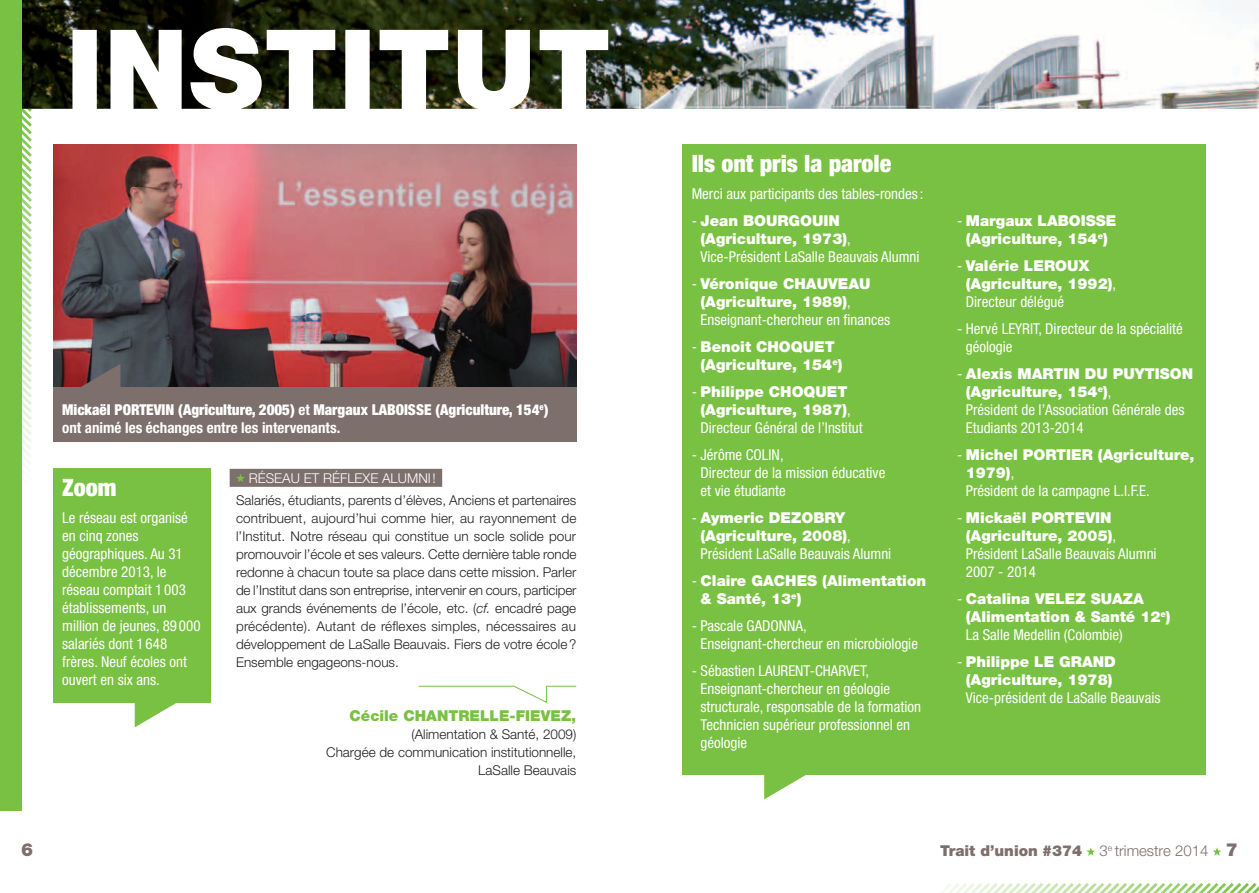
<style>
.page{position:relative;width:1259px;height:893px;background:#fff}
.page>*{position:absolute;margin:0;border:0;box-sizing:border-box;transform-origin:0 0}
.t1{font:900 condensed 24px "Helvetica Neue LT Std";color:#fff}
.t2{font:900 18px "Helvetica Neue LT Std";color:#7d6f6c}
.t3{font:condensed 15px/18px "Helvetica Neue LT Std";color:#fff}
.t4{font:900 15px/18px "Helvetica Neue LT Std";color:#fff}
.t5{font:900 condensed 15px/18px "Helvetica Neue LT Std";color:#fff}
.t6{font:900 15px "Helvetica Neue LT Std";color:#7d6f6c}
.t7{font:900 15px "Helvetica Neue LT Std";color:#79c142}
.t8{font:300 13.5px/18px "Helvetica Neue LT Std";color:#231f20;text-align:justify}
.t9{font:300 13.5px "Helvetica Neue LT Std";color:#fff}
.s1{font-weight:700}
.s2{font-style:italic}
.s3{font-weight:400;font-stretch:condensed}
.s4{font-weight:900;font-stretch:normal}
.s5{font-weight:300}
.s6{font-size:18px}
</style>
<div class="page">
<svg style="left:1086px;top:847px;width:9px;height:9px"></svg>
<svg style="left:1212px;top:847px;width:9px;height:9px"></svg>
<svg style="left:21px;top:109px;width:11px;height:382px"></svg>
<img style="left:21px;top:0;width:1238px;height:109px">
<div style="left:0;top:0;width:21px;height:811px;background:#79c142"></div>
<svg style="left:941px;top:883px;width:318px;height:10px"></svg>
<div style="left:230px;top:469px;width:212px;height:18px;background:#7d6f6c"></div>
<svg style="left:236px;top:474px;width:9px;height:8px"></svg>
<svg style="left:418px;top:685px;width:159px;height:18px"></svg>
<div style="left:682px;top:145px;width:523px;height:630px;background:#79c142"></div>
<svg style="left:764px;top:775px;width:42px;height:24px"></svg>
<div style="left:53px;top:469px;width:157px;height:234px;background:#79c142"></div>
<svg style="left:135px;top:703px;width:41px;height:24px"></svg>
<img style="left:53px;top:145px;width:523px;height:219px">
<svg style="left:53px;top:364px;width:523px;height:78px;background:#725d5c"></svg>
<p class="t5" style="left:62px;top:400px;width:488px">Mickaël PORTEVIN (Agriculture, 2005) <span class="s1">et</span> Margaux LABOISSE (Agriculture, 154<sup>e</sup>) <span class="s1">ont animé les échanges entre les intervenants.</span></p>
<h1 class="t1" style="left:62px;top:472px;width:56px">Zoom</h1>
<p class="t3" style="left:62px;top:508px;width:140px">Le réseau est organisé en cinq zones géographiques. Au 31 décembre 2013, le réseau comptait 1 003 établissements, un million de jeunes, 89 000 salariés dont 1 648 frères. Neuf écoles ont ouvert en six ans.</p>
<p class="t9" style="left:249px;top:470px;width:19px">Réseau</p>
<p class="t9" style="left:304px;top:470px;width:52px">et réflexe</p>
<p class="t9" style="left:382px;top:470px;width:19px">Alum</p>
<p class="t9" style="left:418px;top:470px;width:19px">ni !</p>
<p class="t8" style="left:236px;top:491px;width:342px">Salariés, étudiants, parents d’élèves, Anciens et partenaires contribuent, aujourd’hui comme hier, au rayonnement de l’Institut. Notre réseau qui constitue un socle solide pour promouvoir l’école et ses valeurs. Cette dernière table ronde redonne à chacun toute sa place dans cette mission. Parler de l’Institut dans son entreprise, intervenir en cours, participer aux grands événements de l’école, etc. (<span class="s2">cf.</span> encadré page précédente). Autant de réflexes simples, nécessaires au développement de LaSalle Beauvais. Fiers de votre école?<br>Ensemble engageons-nous.</p>
<p class="t7" style="left:349px;top:706px;width:89px">Cécile CHANTRELLE</p>
<p class="t7" style="left:509px;top:706px;width:68px">-FIEVEZ,</p>
<p class="t8" style="left:326px;top:725px;width:252px;text-align:right">(Alimentation &amp; Santé, 2009)<br>Chargée de communication institutionnelle,<br>LaSalle Beauvais</p>
<h1 class="t1" style="left:691px;top:148px;width:201px">Ils ont pris la parole</h1>
<p class="t3" style="left:691px;top:184px;width:233px">Merci aux participants des tables-rondes :</p>
<p class="t4" style="left:691px;top:211px;width:87px"><span class="s3">-</span> Jean BOURG</p>
<p class="t3" style="left:700px;top:211px;width:221px;text-indent:100px"><span class="s4">OUIN (Agriculture, 1973)</span>,<br>Vice-Président LaSalle Beauvais Alumni</p>
<p class="t4" style="left:700px;top:274px;width:191px;text-indent:-9px"><span class="s3">-</span> Véronique CHAUVEAU (Agriculture, 1989)<span class="s3">,<br>Enseignant-chercheur en finances</span></p>
<p class="t4" style="left:700px;top:337px;width:143px;text-indent:-9px"><span class="s3">-</span> Benoit CHOQUET (Agriculture, 154<sup>e</sup>)</p>
<p class="t4" style="left:700px;top:382px;width:164px;text-indent:-9px"><span class="s3">-</span> Philippe CHOQUET (Agriculture, 1987)<span class="s3">,<br>Directeur Général de l’Institut</span></p>
<p class="t3" style="left:700px;top:445px;width:186px;text-indent:-9px">- Jérôme COLIN,<br>Directeur de la mission éducative et vie étudiante</p>
<p class="t3" style="left:700px;top:508px;width:192px;text-indent:-9px">- <span class="s4">Aymeric DEZOBRY (Agriculture, 2008)</span>,<br>Président LaSalle Beauvais Alumni</p>
<p class="t4" style="left:691px;top:571px;width:72px"><span class="s3">-</span> Claire GAC</p>
<p class="t4" style="left:700px;top:571px;width:227px;text-indent:85px">HES (Alimentation &amp; Santé, 13<sup>e</sup>)</p>
<p class="t3" style="left:700px;top:616px;width:219px;text-indent:-9px">- Pascale GADONNA,<br>Enseignant-chercheur en microbiologie</p>
<p class="t3" style="left:700px;top:661px;width:222px;text-indent:-9px">- Sébastien LAURENT-CHARVET,<br>Enseignant-chercheur en géologie structurale, responsable de la formation<br>Technicien supérieur professionnel en géologie</p>
<p class="t4" style="left:966px;top:211px;width:143px;text-indent:103px">OISSE (Agriculture, 154<sup>e</sup>)</p>
<p class="t4" style="left:957px;top:256px;width:79px"><span class="s3">-</span> Valérie LER</p>
<p class="t4" style="left:957px;top:211px;width:92px"><span class="s3">-</span> Margaux LAB</p>
<p class="t4" style="left:966px;top:256px;width:152px;text-indent:89px">OUX (Agriculture, 1992)<span class="s3">,<br>Directeur délégué</span></p>
<p class="t3" style="left:966px;top:319px;width:218px;text-indent:-9px">- Hervé LEYRIT, Directeur de la spécialité géologie</p>
<p class="t4" style="left:957px;top:364px;width:72px"><span class="s3">-</span> Alexis MARTIN</p>
<p class="t3" style="left:966px;top:364px;width:227px;text-indent:119px"><span class="s4">DU PUYTISON (Agriculture, 154</span><sup>e</sup><span class="s4">)</span>,<br>Président de l’Association Générale des<br>Etudiants 2013-2014</p>
<p class="t4" style="left:957px;top:445px;width:99px"><span class="s3">-</span> Michel PORTIER</p>
<p class="t4" style="left:1098px;top:445px;width:98px">(Agriculture,</p>
<p class="t3" style="left:966px;top:463px;width:185px"><span class="s4">1979)</span>,<br>Président de la campagne L.I.F.E.</p>
<p class="t4" style="left:957px;top:508px;width:108px"><span class="s3">-</span> Mickaël PORTE</p>
<p class="t3" style="left:966px;top:508px;width:192px;text-indent:119px"><span class="s4">VIN (Agriculture, 2005)</span>,<br>Président LaSalle Beauvais Alumni<br>2007 - 2014</p>
<p class="t4" style="left:957px;top:589px;width:99px"><span class="s3">-</span> Catalina VELE</p>
<p class="t4" style="left:1075px;top:589px;width:28px">Z SUA</p>
<p class="t3" style="left:966px;top:589px;width:206px;text-indent:157px"><span class="s4">ZA (Alimentation &amp; Santé 12</span><sup>e</sup><span class="s4">)<br></span>La Salle Medellin (Colombie)</p>
<p class="t4" style="left:957px;top:652px;width:115px"><span class="s3">-</span> Philippe LE GRAN</p>
<p class="t4" style="left:966px;top:652px;width:152px;text-align:right">D<br>(Agriculture, 1978)</p>
<p class="t3" style="left:966px;top:688px;width:196px">Vice-président de LaSalle Beauvais</p>
<p class="t2" style="left:21px;top:839px;width:14px">6</p>
<p class="t6" style="left:940px;top:841px;width:299px">Trait d’union #374 <span class="s5">3</span><sup>e</sup> <span class="s5">trimestre 2014</span> <span class="s6">7</span></p>
</div>
